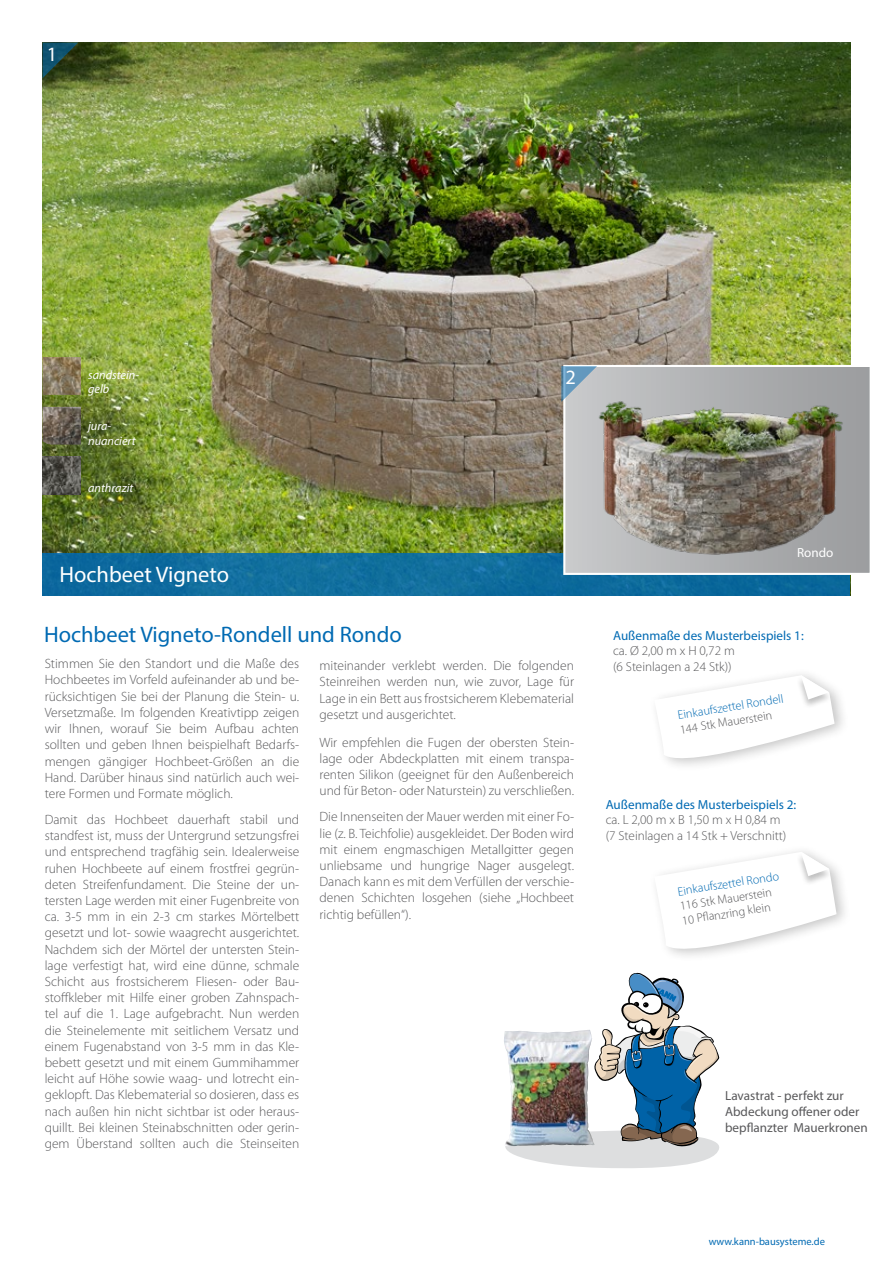
<style>
.page{position:relative;width:893px;height:1263px;background:#fff}
.page>*{position:absolute;margin:0;border:0;box-sizing:border-box;transform-origin:0 0}
.t1{font:22.5px "Myriad Pro";color:#006ab3}
.t2{font:22.5px "Myriad Pro";color:#fff}
.t3{font:20.4px "Myriad Pro";color:#fff}
.t4{font:300 13.5px/16.2px "Myriad Pro";color:#58585a;text-align:justify}
.t5{font:300 13.2px/15.8px "Myriad Pro";color:#58585a}
.t6{font:13.2px/15.8px "Myriad Pro";color:#58585a}
.t7{font:13.2px "Myriad Pro";color:#006ab3}
.t8{font:13.2px "Myriad Pro";color:#fff}
.t9{font:300 12.3px/14.7px "Myriad Pro";color:#58585a}
.t10{font:300 12.3px "Myriad Pro";color:#006ab3}
.t11{font:italic 12.3px/14.7px "Myriad Pro";color:#fff}
.t12{font:10.5px "Myriad Pro";color:#006ab3}
</style>
<div class="page">
<img style="left:43px;top:43px;width:807px;height:510px">
<div style="left:43px;top:553px;width:807px;height:42px;background:#0e6c9d"></div>
<div style="left:649px;top:667px;width:201px;height:105px;background:#000;opacity:.23"></div>
<svg style="left:654px;top:675px;width:181px;height:97px"></svg>
<div style="left:649px;top:844px;width:203px;height:118px;background:#000;opacity:.23"></div>
<svg style="left:654px;top:851px;width:182px;height:111px"></svg>
<img style="left:43px;top:357px;width:38px;height:38px">
<img style="left:43px;top:407px;width:38px;height:38px">
<img style="left:43px;top:457px;width:38px;height:37px">
<svg style="left:505px;top:972px;width:215px;height:196px"></svg>
<img style="left:504px;top:1030px;width:84px;height:116px">
<div style="left:564px;top:366px;width:307px;height:208px;background:linear-gradient(to right,#c8c9ca,#999a9c)"></div>
<div style="left:563px;top:365px;width:309px;height:210px;border:2px solid #fff"></div>
<img style="left:594px;top:394px;width:253px;height:163px">
<svg style="left:43px;top:43px;width:35px;height:35px"></svg>
<svg style="left:561px;top:366px;width:36px;height:36px"></svg>
<h2 class="t3" style="left:47px;top:41px;width:12px">1</h2>
<p class="t11" style="left:88px;top:367px;width:53px">sandstein&shy;gelb</p>
<p class="t11" style="left:88px;top:418px;width:49px">jura&shy;nuanciert</p>
<p class="t11" style="left:88px;top:480px;width:47px">anthrazit</p>
<h1 class="t2" style="left:60px;top:561px;width:171px">Hochbeet Vigneto</h1>
<h1 class="t1" style="left:44px;top:620px;width:359px">Hochbeet Vigneto-Rondell und Rondo</h1>
<h2 class="t3" style="left:566px;top:365px;width:12px">2</h2>
<p class="t4" style="left:45px;top:656px;width:256px">Stimmen Sie den Standort und die Maße des Hochbeetes im Vorfeld aufeinander ab und be&shy;rücksichtigen Sie bei der Planung die Stein- u.<br>Versetzmaße. Im folgenden Kreativtipp zeigen wir Ihnen, worauf Sie beim Aufbau achten sollten und geben Ihnen beispielhaft Bedarfs&shy;mengen gängiger Hochbeet-Größen an die Hand. Darüber hinaus sind natürlich auch wei&shy;tere Formen und Formate möglich.</p>
<p class="t4" style="left:45px;top:812px;width:256px">Damit das Hochbeet dauerhaft stabil und standfest ist, muss der Untergrund setzungsfrei und entsprechend tragfähig sein. Idealerweise ruhen Hochbeete auf einem frostfrei gegrün&shy;deten Streifenfundament. Die Steine der un&shy;tersten Lage werden mit einer Fugenbreite von ca. 3-5 mm in ein 2-3 cm starkes Mörtelbett gesetzt und lot- sowie waagrecht ausgerichtet.<br>Nachdem sich der Mörtel der untersten Stein&shy;lage verfestigt hat, wird eine dünne, schmale Schicht aus frostsicherem Fliesen- oder Bau&shy;stoffkleber mit Hilfe einer groben Zahnspach&shy;tel auf die 1. Lage aufgebracht. Nun werden die Steinelemente mit seitlichem Versatz und einem Fugenabstand von 3-5 mm in das Kle&shy;bebett gesetzt und mit einem Gummihammer leicht auf Höhe sowie waag- und lotrecht ein&shy;geklopft. Das Klebematerial so dosieren, dass es nach außen hin nicht sichtbar ist oder heraus&shy;quillt. Bei kleinen Steinabschnitten oder gerin&shy;gem Überstand sollten auch die Steinseiten</p>
<p class="t4" style="left:319px;top:658px;width:256px">miteinander verklebt werden. Die folgenden Steinreihen werden nun, wie zuvor, Lage für Lage in ein Bett aus frostsicherem Klebematerial gesetzt und ausgerichtet.</p>
<p class="t4" style="left:319px;top:734px;width:256px">Wir empfehlen die Fugen der obersten Stein&shy;lage oder Abdeckplatten mit einem transpa&shy;renten Silikon (geeignet für den Außenbereich und für Beton- oder Naturstein) zu verschließen.</p>
<p class="t4" style="left:319px;top:809px;width:256px">Die Innenseiten der Mauer werden mit einer Fo&shy;lie (z. B. Teichfolie) ausgekleidet. Der Boden wird mit einem engmaschigen Metallgitter gegen unliebsame und hungrige Nager ausgelegt.<br>Danach kann es mit dem Verfüllen der verschie&shy;denen Schichten losgehen (siehe „Hochbeet richtig befüllen“).</p>
<p class="t8" style="left:797px;top:544px;width:38px">Rondo</p>
<p class="t7" style="left:613px;top:627px;width:192px">Außenmaße des Musterbeispiels 1:</p>
<p class="t5" style="left:613px;top:643px;width:123px">ca. Ø 2,00 m x H 0,72 m (6 Steinlagen a 24 Stk))</p>
<p class="t10" style="left:677px;top:708px;width:108px;rotate:-9deg">Einkaufszettel Rondell</p>
<p class="t9" style="left:679px;top:722px;width:95px;rotate:-9deg">144 Stk Mauerstein</p>
<p class="t7" style="left:606px;top:796px;width:192px">Außenmaße des Musterbeispiels 2:</p>
<p class="t5" style="left:606px;top:812px;width:182px">ca. L 2,00 m x B 1,50 m x H 0,84 m (7 Steinlagen a 14 Stk + Verschnitt)</p>
<p class="t10" style="left:677px;top:885px;width:104px;rotate:-9deg">Einkaufszettel Rondo</p>
<p class="t9" style="left:679px;top:899px;width:94px;rotate:-9deg">116 Stk Mauerstein<br>10 Pfl anzring klein</p>
<p class="t6" style="left:725px;top:1087px;width:144px">Lavastrat - perfekt zur<br>Abdeckung offener oder bepflanzter Mauerkronen</p>
<p class="t12" style="left:709px;top:1235px;width:118px">www.kann-bausysteme.de</p>
</div>
